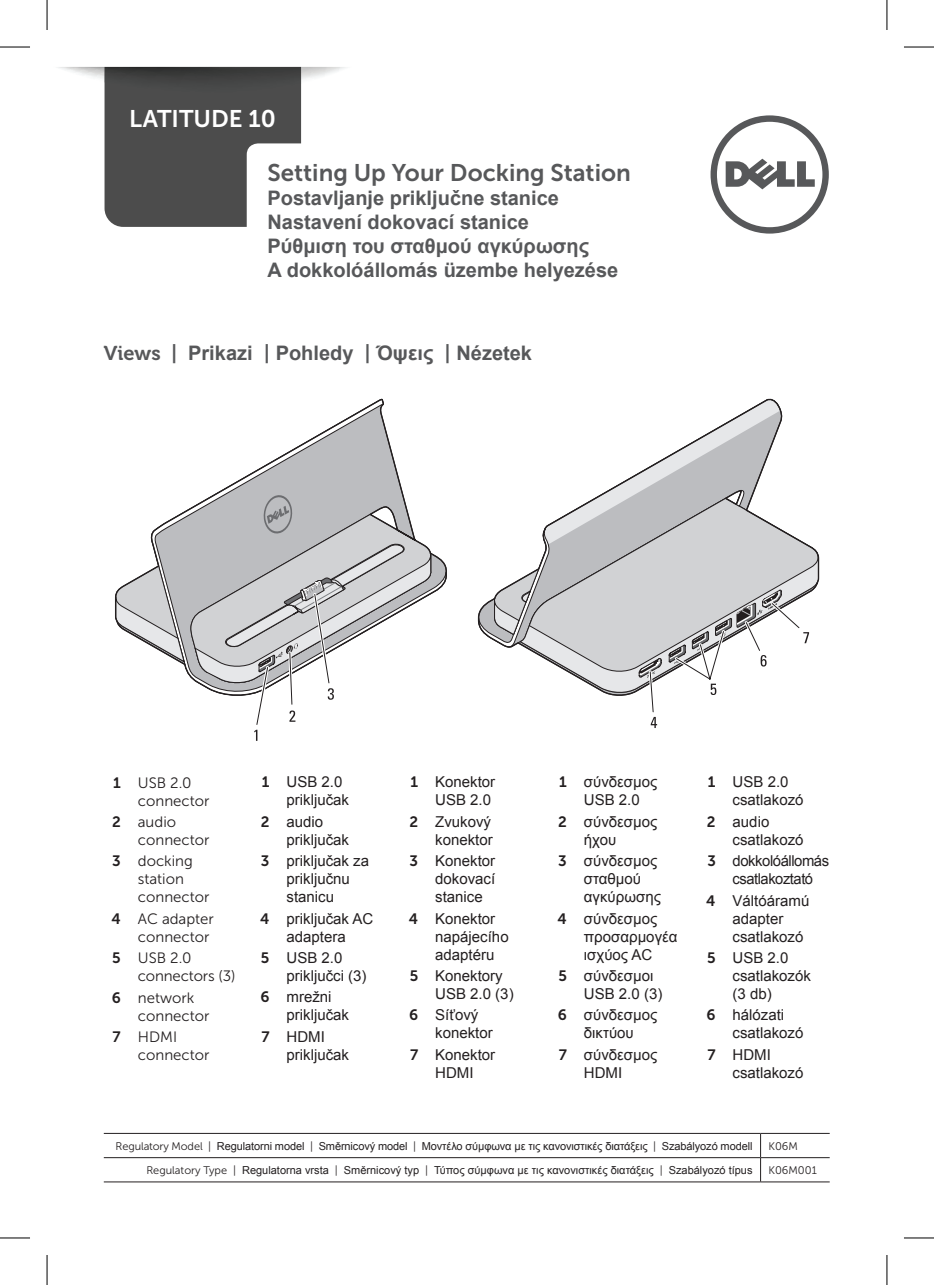
<style>
.page{position:relative;width:934px;height:1285px;background:#fff}
.page>*{position:absolute;margin:0;border:0;box-sizing:border-box;transform-origin:0 0}
.t1{font:24px "Museo Sans For Dell 700";color:#57585a}
.t2{font:24px "Museo Sans For Dell 700";color:#fff}
.t3{font:700 20px/24px "Arial";color:#57585a}
.t4{font:15px/18px "Arial";color:#231f20}
.t5{font:15px/18px "Museo Sans For Dell 300";color:#231f20}
.t6{font:15px/18px "Arial";letter-spacing:-.03em;color:#231f20}
.t7{font:11px "Arial";letter-spacing:-.01em;color:#231f20}
.t8{font:11px "Museo Sans For Dell 300";color:#231f20}
.s1{font-family:"Museo For Dell 700";font-weight:400}
.s2{font-family:"Museo Sans For Dell 700"}
.s3{font-family:"Museo Sans For Dell 300"}
</style>
<div class="page">
<div style="left:104px;top:95px;width:197px;height:132px;background:#4c4c4c"></div>
<img style="left:58px;top:67px;width:288px;height:17px">
<img style="left:104px;top:67px;width:197px;height:28px">
<svg style="left:710px;top:115px;width:118px;height:119px"></svg>
<div style="left:246px;top:143px;width:436px;height:154px;background:#fff;border-radius:11px"></div>
<svg style="left:216px;top:398px;width:231px;height:196px"></svg>
<svg style="left:115px;top:493px;width:316px;height:248px"></svg>
<svg style="left:477px;top:398px;width:340px;height:330px"></svg>
<hr style="left:104px;top:1181px;width:656px;height:1px;background:#231f20">
<hr style="left:760px;top:1181px;width:69px;height:1px;background:#231f20">
<hr style="left:104px;top:1133px;width:656px;height:1px;background:#231f20">
<hr style="left:760px;top:1133px;width:69px;height:1px;background:#231f20">
<hr style="left:104px;top:1157px;width:656px;height:1px;background:#231f20">
<hr style="left:760px;top:1157px;width:69px;height:1px;background:#231f20">
<svg style="left:0;top:46px;width:30px;height:1px"></svg>
<svg style="left:904px;top:46px;width:29px;height:1px"></svg>
<svg style="left:0;top:1238px;width:30px;height:1px"></svg>
<svg style="left:904px;top:1238px;width:29px;height:1px"></svg>
<svg style="left:46px;top:0;width:1px;height:30px"></svg>
<svg style="left:46px;top:1255px;width:1px;height:30px"></svg>
<svg style="left:887px;top:0;width:1px;height:30px"></svg>
<svg style="left:887px;top:1255px;width:1px;height:30px"></svg>
<hr style="left:0;top:47px;width:30px;height:1px;background:#000">
<hr style="left:903px;top:47px;width:30px;height:1px;background:#000">
<hr style="left:0;top:1237px;width:30px;height:1px;background:#000">
<hr style="left:903px;top:1237px;width:30px;height:1px;background:#000">
<hr style="left:47px;top:0;width:1px;height:30px;background:#000">
<hr style="left:47px;top:1255px;width:1px;height:30px;background:#000">
<hr style="left:886px;top:0;width:1px;height:30px;background:#000">
<hr style="left:886px;top:1255px;width:1px;height:30px;background:#000">
<h1 class="t2" style="left:129px;top:105px;width:148px">Latitud e 10</h1>
<h1 class="t1" style="left:267px;top:160px;width:364px">Setting Up Your Docking Station</h1>
<h2 class="t3" style="left:267px;top:187px;width:352px">Postavljanje priključne stanice<br>Nastavení dokovací stanice<br>Ρύθμιση του σταθμού αγκύρωσης<br>A dokkolóállomás üzembe helyezése</h2>
<h2 class="t3" style="left:104px;top:341px;width:429px"><span class="s1">Views |</span> Prikazi <span class="s1">|</span> Pohledy <span class="s1">|</span> Όψεις <span class="s1">|</span> Nézetek</h2>
<p class="t5" style="left:138px;top:773px;width:73px;text-indent:-25px"><span class="s2">1</span> USB 2.0 connector</p>
<p class="t5" style="left:138px;top:813px;width:73px;text-indent:-26px"><span class="s2">2</span> audio connector</p>
<p class="t5" style="left:138px;top:852px;width:73px;text-indent:-26px"><span class="s2">3</span> docking station connector</p>
<p class="t5" style="left:111px;top:910px;width:104px;text-align:right"><span class="s2">4</span> AC adapter connector</p>
<p class="t5" style="left:138px;top:949px;width:99px;text-indent:-26px"><span class="s2">5</span> USB 2.0 connectors (3)</p>
<p class="t5" style="left:138px;top:988px;width:73px;text-indent:-26px"><span class="s2">6</span> network connector</p>
<p class="t5" style="left:138px;top:1028px;width:73px;text-indent:-25px"><span class="s2">7</span> HDMI connector</p>
<p class="t4" style="left:286px;top:773px;width:64px;text-indent:-25px"><span class="s2">1</span> USB 2.0 priključak</p>
<p class="t4" style="left:286px;top:812px;width:64px;text-indent:-26px"><span class="s2">2</span> audio priključak</p>
<p class="t4" style="left:286px;top:852px;width:84px;text-indent:-26px"><span class="s2">3</span> priključak za priključnu stanicu</p>
<p class="t4" style="left:260px;top:909px;width:115px;text-align:center"><span class="s2">4</span> priključak AC adaptera</p>
<p class="t4" style="left:286px;top:949px;width:81px;text-indent:-26px"><span class="s2">5</span> USB 2.0 priključci (3)</p>
<p class="t4" style="left:286px;top:988px;width:64px;text-indent:-26px"><span class="s2">6</span> mrežni priključak</p>
<p class="t4" style="left:286px;top:1027px;width:64px;text-indent:-25px"><span class="s2">7</span> HDMI priključak</p>
<p class="t4" style="left:410px;top:773px;width:86px;text-align:right"><span class="s2">1</span> Konektor<br>USB 2.0</p>
<p class="t4" style="left:409px;top:812px;width:85px;text-align:right"><span class="s2">2</span> Zvukový konektor</p>
<p class="t4" style="left:435px;top:852px;width:62px;text-align:justify;text-indent:-26px"><span class="s2">3</span> Konektor dokovací stanice</p>
<p class="t4" style="left:435px;top:909px;width:75px;text-indent:-26px"><span class="s2">4</span> Konektor napájecího adaptéru</p>
<p class="t4" style="left:435px;top:967px;width:80px;text-indent:-26px"><span class="s2">5</span> Konektory<br>USB 2.0 (3)</p>
<p class="t4" style="left:435px;top:1006px;width:59px;text-indent:-26px"><span class="s2">6</span> Síťový konektor</p>
<p class="t4" style="left:410px;top:1045px;width:87px;text-align:center"><span class="s2">7</span> Konektor<br>HDMI</p>
<p class="t4" style="left:559px;top:773px;width:100px;text-align:center"><span class="s2">1</span> σύνδεσμος<br>USB 2.0</p>
<p class="t4" style="left:583px;top:812px;width:75px;text-indent:-26px"><span class="s2">2</span> σύνδεσμος ήχου</p>
<p class="t4" style="left:583px;top:852px;width:78px;text-indent:-26px"><span class="s2">3</span> σύνδεσμος σταθμού αγκύρωσης</p>
<p class="t4" style="left:583px;top:909px;width:95px;text-indent:-26px"><span class="s2">4</span> σύνδεσμος προσαρμογέα ισχύος AC</p>
<p class="t4" style="left:583px;top:967px;width:80px;text-indent:-26px"><span class="s2">5</span> σύνδεσμοι<br>USB 2.0 (3)</p>
<p class="t4" style="left:557px;top:1006px;width:101px;text-align:center"><span class="s2">6</span> σύνδεσμος δικτύου</p>
<p class="t4" style="left:583px;top:1045px;width:75px;text-indent:-25px"><span class="s2">7</span> σύνδεσμος<br>HDMI</p>
<p class="t4" style="left:732px;top:773px;width:72px;text-indent:-25px"><span class="s2">1</span> USB 2.0 csatlakozó</p>
<p class="t4" style="left:732px;top:812px;width:72px;text-indent:-26px"><span class="s2">2</span> audio csatlakozó</p>
<p class="t6" style="left:732px;top:852px;width:98px;text-indent:-25px"><span class="s2">3</span> dokkolóállomás csatlakoztató</p>
<p class="t4" style="left:732px;top:891px;width:78px;text-indent:-26px"><span class="s2">4</span> Váltóáramú adapter csatlakozó</p>
<p class="t4" style="left:732px;top:949px;width:80px;text-indent:-26px"><span class="s2">5</span> USB 2.0 csatlakozók (3 db)</p>
<p class="t4" style="left:732px;top:1006px;width:72px;text-indent:-26px"><span class="s2">6</span> hálózati csatlakozó</p>
<p class="t4" style="left:732px;top:1045px;width:72px;text-indent:-25px"><span class="s2">7</span> HDMI csatlakozó</p>
<p class="t7" style="left:116px;top:1138px;width:638px"><span class="s3">Regulatory Model |</span> Regulatorni model <span class="s3">|</span> Směrnicový model <span class="s3">|</span> Μοντέλο σύμφωνα με τις κανονιστικές διατάξεις <span class="s3">|</span> Szabályozó modell</p>
<p class="t8" style="left:768px;top:1140px;width:31px">K06M</p>
<p class="t7" style="left:146px;top:1162px;width:607px"><span class="s3">Regulatory Type |</span> Regulatorna vrsta <span class="s3">|</span> Směrnicový typ <span class="s3">|</span> Τύπος σύμφωνα με τις κανονιστικές διατάξεις <span class="s3">|</span> Szabályozó típus</p>
<p class="t8" style="left:768px;top:1164px;width:50px">K06M001</p>
</div>
